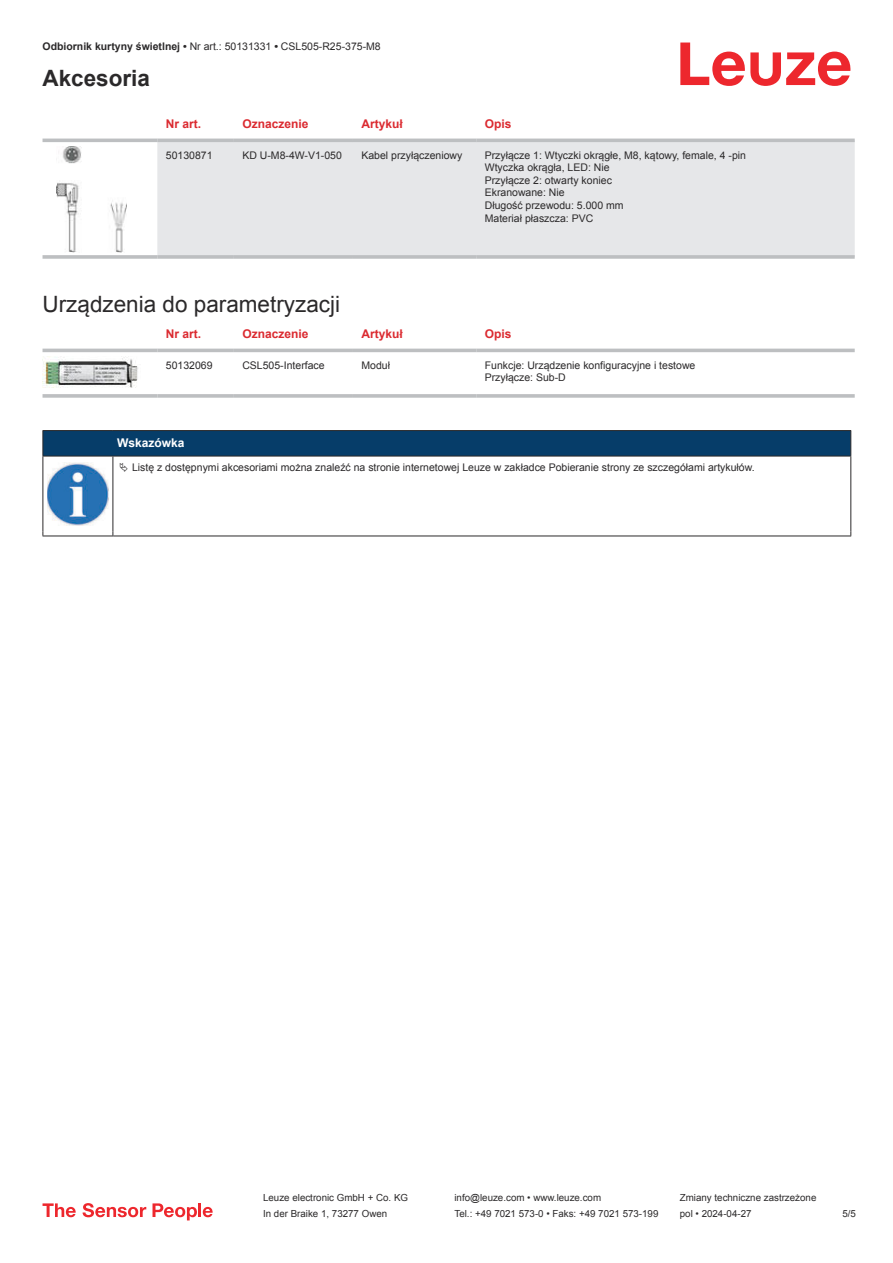
<style>
.page{position:relative;width:893px;height:1263px;background:#fff}
.page>*{position:absolute;margin:0;border:0;box-sizing:border-box;transform-origin:0 0}
.t1{font:22.5px "Arial";color:#2b292a}
.t2{font:700 22.5px "Arial";color:#2b292a}
.t3{font:700 12px "Arial";color:#db2a30}
.t4{font:700 12px "Arial";color:#fff}
.t5{font:10.5px/12.6px "Arial";color:#2b292a}
.t6{font:9.75px "Arial";color:#2b292a}
.s1{font-weight:700}
</style>
<div class="page">
<svg style="left:680px;top:43px;width:170px;height:43px"></svg>
<svg style="left:43px;top:138px;width:812px;height:72px"></svg>
<div style="left:157px;top:142px;width:698px;height:113px;background:#e6e7e9"></div>
<hr style="left:43px;top:139px;width:114px;height:3px;background:#bdbfc1">
<hr style="left:157px;top:139px;width:77px;height:3px;background:#bdbfc1">
<hr style="left:234px;top:139px;width:119px;height:3px;background:#bdbfc1">
<hr style="left:353px;top:139px;width:123px;height:3px;background:#bdbfc1">
<hr style="left:476px;top:139px;width:379px;height:3px;background:#bdbfc1">
<svg style="left:43px;top:255px;width:114px;height:4px"></svg>
<hr style="left:157px;top:255px;width:77px;height:4px;background:#bdbfc1">
<svg style="left:234px;top:255px;width:119px;height:4px"></svg>
<svg style="left:353px;top:255px;width:123px;height:4px"></svg>
<hr style="left:476px;top:255px;width:379px;height:4px;background:#bdbfc1">
<img style="left:56px;top:146px;width:70px;height:107px">
<svg style="left:43px;top:348px;width:812px;height:5px;fill:#efeff0"></svg>
<hr style="left:43px;top:349px;width:114px;height:3px;background:#bdbfc1">
<hr style="left:157px;top:349px;width:77px;height:3px;background:#bdbfc1">
<hr style="left:234px;top:349px;width:119px;height:3px;background:#bdbfc1">
<hr style="left:353px;top:349px;width:123px;height:3px;background:#bdbfc1">
<hr style="left:476px;top:349px;width:379px;height:3px;background:#bdbfc1">
<svg style="left:43px;top:394px;width:114px;height:4px"></svg>
<hr style="left:157px;top:394px;width:77px;height:4px;background:#c5c6c8">
<svg style="left:234px;top:394px;width:119px;height:4px"></svg>
<svg style="left:353px;top:394px;width:123px;height:4px"></svg>
<hr style="left:476px;top:394px;width:379px;height:4px;background:#c5c6c8">
<img style="left:43px;top:356px;width:95px;height:32px">
<svg style="left:44px;top:457px;width:806px;height:79px"></svg>
<hr style="left:43px;top:430px;width:70px;height:1px;background:#2b292a">
<hr style="left:43px;top:456px;width:70px;height:1px;background:#2b292a">
<hr style="left:113px;top:430px;width:738px;height:1px;background:#2b292a">
<div style="left:43px;top:431px;width:808px;height:25px;background:#063d69"></div>
<hr style="left:113px;top:456px;width:738px;height:1px;background:#2b292a">
<hr style="left:43px;top:456px;width:1px;height:75px;background:#2b292a">
<hr style="left:113px;top:456px;width:1px;height:75px;background:#2b292a">
<hr style="left:850px;top:456px;width:1px;height:75px;background:#2b292a">
<hr style="left:43px;top:536px;width:70px;height:1px;background:#2b292a">
<hr style="left:113px;top:536px;width:738px;height:1px;background:#2b292a">
<img style="left:47px;top:462px;width:61px;height:63px">
<div style="left:115px;top:457px;width:734px;height:20px;background:#fff"></div>
<svg style="left:43px;top:1203px;width:33px;height:14px"></svg>
<svg style="left:83px;top:1203px;width:63px;height:14px"></svg>
<svg style="left:153px;top:1203px;width:44px;height:17px"></svg>
<hr style="left:198px;top:1203px;width:3px;height:14px;background:#ed272d">
<svg style="left:203px;top:1207px;width:10px;height:10px"></svg>
<p class="t5" style="left:43px;top:41px;width:340px"><span class="s1">Odbiornik kurtyny świetlnej •</span> Nr art.: 50131331 <span class="s1">•</span> CSL505-R25-375-M8</p>
<h1 class="t2" style="left:43px;top:70px;width:109px">Akcesoria</h1>
<p class="t3" style="left:166px;top:115px;width:37px">Nr art.</p>
<p class="t3" style="left:242px;top:119px;width:68px">Oznaczenie</p>
<p class="t3" style="left:361px;top:115px;width:43px">Artykuł</p>
<p class="t3" style="left:485px;top:119px;width:28px">Opis</p>
<p class="t5" style="left:166px;top:150px;width:48px">50130871</p>
<p class="t5" style="left:242px;top:148px;width:101px">KD U-M8-4W-V1-050</p>
<p class="t5" style="left:361px;top:148px;width:102px">Kabel przyłączeniowy</p>
<p class="t5" style="left:485px;top:148px;width:263px">Przyłącze 1: Wtyczki okrągłe, M8, kątowy, female, 4 -pin<br>Wtyczka okrągła, LED: Nie<br>Przyłącze 2: otwarty koniec<br>Ekranowane: Nie<br>Długość przewodu: 5.000 mm<br>Materiał płaszcza: PVC</p>
<h1 class="t1" style="left:43px;top:288px;width:299px">Urządzenia do parametryzacji</h1>
<p class="t3" style="left:166px;top:325px;width:37px">Nr art.</p>
<p class="t3" style="left:242px;top:329px;width:68px">Oznaczenie</p>
<p class="t3" style="left:361px;top:325px;width:43px">Artykuł</p>
<p class="t3" style="left:485px;top:329px;width:28px">Opis</p>
<p class="t5" style="left:166px;top:359px;width:48px">50132069</p>
<p class="t5" style="left:242px;top:360px;width:84px">CSL505-Interface</p>
<p class="t5" style="left:361px;top:359px;width:30px">Moduł</p>
<p class="t5" style="left:485px;top:359px;width:212px">Funkcje: Urządzenie konfiguracyjne i testowe<br>Przyłącze: Sub-D</p>
<p class="t4" style="left:117px;top:435px;width:69px">Wskazówka</p>
<p class="t5" style="left:132px;top:461px;width:624px">Listę z dostępnymi akcesoriami można znaleźć na stronie internetowej Leuze w zakładce Pobieranie strony ze szczegółami artykułów.</p>
<p class="t6" style="left:263px;top:1191px;width:146px">Leuze electronic GmbH + Co. KG</p>
<p class="t6" style="left:454px;top:1191px;width:148px">info@leuze.com • www.leuze.com</p>
<p class="t6" style="left:680px;top:1191px;width:138px">Zmiany techniczne zastrzeżone</p>
<p class="t6" style="left:263px;top:1207px;width:126px">In der Braike 1, 73277 Owen</p>
<p class="t6" style="left:454px;top:1207px;width:205px">Tel.: +49 7021 573-0 • Faks: +49 7021 573-199</p>
<p class="t6" style="left:680px;top:1207px;width:73px">pol • 2024-04-27</p>
<p class="t6" style="left:842px;top:1210px;width:15px">5 /5</p>
</div>
